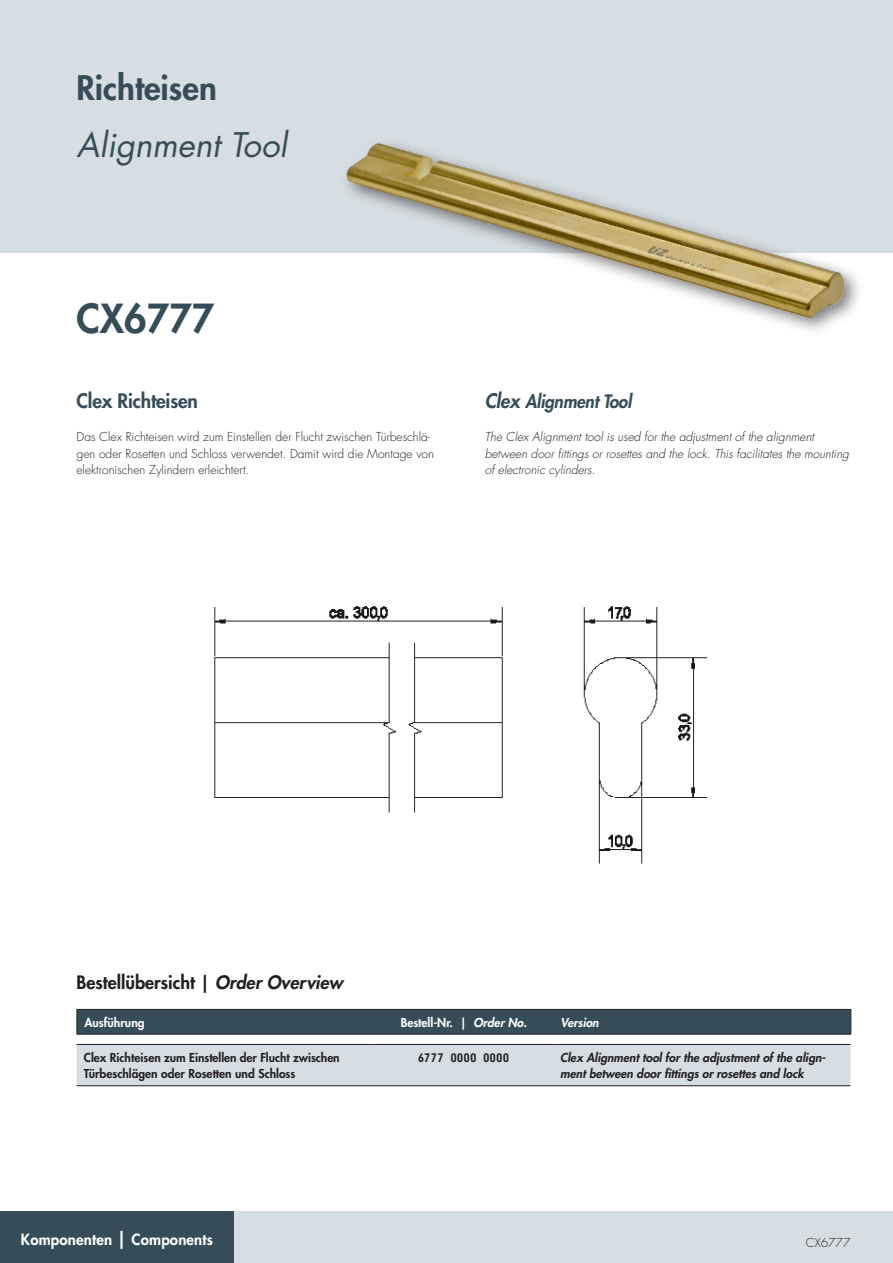
<style>
.page{position:relative;width:893px;height:1263px;background:#fff}
.page>*{position:absolute;margin:0;border:0;box-sizing:border-box;transform-origin:0 0}
.t1{font:800 39px "Futura Std";color:#364d59}
.t2{font:italic 33px "Futura Std";color:#364d59}
.t3{font:800 33px "Futura Std";color:#364d59}
.Body{font:800 19.5px "Futura Std";letter-spacing:-.01em;color:#364d59}
.t4{font:800 18px "Futura Std";color:#231f20}
.Body-2{font:italic 800 18px "Futura Std";letter-spacing:-.01em;color:#364d59;scale:.95 1}
.t5{font:800 15px "Futura Std";letter-spacing:.01em;color:#fff}
.Body-3{font:300 12px/16.5px "Futura Std";color:#231f20}
.Body_Englisch{font:italic 300 12px/16.5px "Futura Std";color:#231f20}
.Tabelle_Daten_ENG{font:italic 800 12px/16.5px "Futura Std";color:#231f20}
.t6{font:800 12px/16.5px "Futura Std";color:#231f20}
.t7{font:800 12px "Futura Std";color:#fff}
.Bestellnummern{font:12px "Monofonto";color:#231f20;scale:1.1 1}
.t8{font:italic 800 12px "Futura Std";color:#fff}
.s1{font-size:19.5px}
.s2{font-style:italic}
.s3{font-size:18px}
</style>
<div class="page">
<div style="left:0;top:0;width:893px;height:253px;background:#d7dee3"></div>
<div style="left:0;top:1212px;width:893px;height:51px;background:#d7dee3"></div>
<div style="left:0;top:1212px;width:234px;height:51px;background:#364d59"></div>
<hr style="left:77px;top:1034px;width:298px;height:1px;background:#231f20">
<hr style="left:375px;top:1034px;width:178px;height:1px;background:#231f20">
<hr style="left:553px;top:1034px;width:298px;height:1px;background:#231f20">
<svg style="left:77px;top:1009px;width:774px;height:25px;background:#354a56"></svg>
<div style="left:340px;top:136px;width:524px;height:200px;background:#231f20;opacity:.6"></div>
<img style="left:347px;top:143px;width:498px;height:174px">
<img style="left:214px;top:606px;width:494px;height:258px">
<div style="left:77px;top:1045px;width:773px;height:40px;background:#d7dee3"></div>
<hr style="left:553px;top:1085px;width:297px;height:1px;background:#231f20">
<hr style="left:77px;top:1044px;width:297px;height:1px;background:#231f20">
<hr style="left:374px;top:1044px;width:179px;height:1px;background:#231f20">
<hr style="left:553px;top:1044px;width:297px;height:1px;background:#231f20">
<hr style="left:77px;top:1085px;width:297px;height:1px;background:#231f20">
<hr style="left:374px;top:1085px;width:179px;height:1px;background:#231f20">
<p class="t3" style="left:77px;top:67px;width:142px">Richteisen</p>
<p class="t2" style="left:77px;top:123px;width:212px">Alignment Tool</p>
<p class="t1" style="left:77px;top:294px;width:139px">CX6777</p>
<p class="Body" style="left:77px;top:389px;width:123px">Clex Richteisen</p>
<p class="Body-3" style="left:77px;top:429px;width:359px">Das Clex Richteisen wird zum Einstellen der Flucht zwischen Türbeschlä&shy;gen oder Rosetten und Schloss verwendet. Damit wird die Montage von elektronischen Zylindern erleichtert.</p>
<p class="Body-2" style="left:485px;top:390px;width:156px"><span class="s1">Clex</span> Alignment Tool</p>
<p class="Body_Englisch" style="left:485px;top:429px;width:366px">The Clex Alignment tool is used for the adjustment of the alignment between door fittings or rosettes and the lock. This facilitates the mounting of electronic cylinders.</p>
<p class="t4" style="left:77px;top:971px;width:268px">Bestellübersicht | <span class="s2">Order Overview</span></p>
<p class="t7" style="left:84px;top:1015px;width:62px">Ausführung</p>
<p class="t7" style="left:401px;top:1015px;width:128px">Bestell-Nr. | <span class="s2">Order No.</span></p>
<p class="t8" style="left:561px;top:1015px;width:40px">Version</p>
<p class="t6" style="left:84px;top:1049px;width:257px">Clex Richteisen zum Einstellen der Flucht zwischen<br>Türbeschlägen oder Rosetten und Schloss</p>
<p class="Bestellnummern" style="left:418px;top:1050px;width:85px">6777 0000 0000</p>
<p class="Tabelle_Daten_ENG" style="left:560px;top:1049px;width:267px">Clex Alignment tool for the adjustment of the align&shy;ment between door fittings or rosettes and lock</p>
<p class="t5" style="left:21px;top:1230px;width:193px">Komponenten <span class="s3">|</span> Components</p>
<p class="Body-3" style="left:806px;top:1235px;width:46px">CX6777</p>
</div>
